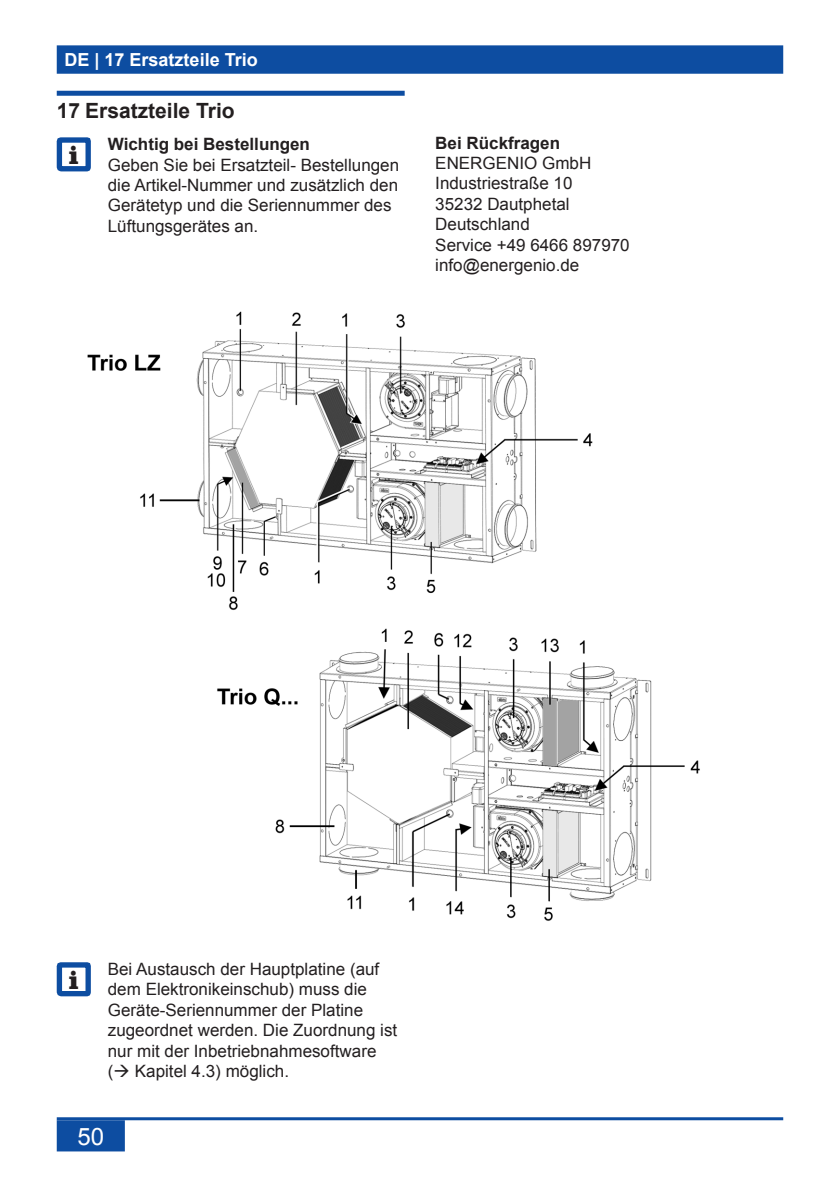
<style>
.page{position:relative;width:840px;height:1191px;background:#fff}
.page>*{position:absolute;margin:0;border:0;box-sizing:border-box;transform-origin:0 0}
.t1{font:900 26.6px "Clarendon BT";color:#231f20}
.t2{font:24px "Arial";color:#fff}
.Überschrift_01{font:700 21px "Arial";color:#231f20}
.t3{font:700 18px "Arial";color:#fff}
.Hinweis-Überschrift{font:17px/20.4px "Arial";color:#231f20}
.s1{font-weight:700}
</style>
<div class="page">
<div style="left:58px;top:46px;width:723px;height:27px;background:#0d4da1"></div>
<div style="left:57px;top:45px;width:725px;height:29px;border:2px solid #0d4da1"></div>
<div style="left:58px;top:1121px;width:66px;height:29px;background:#0d4da1"></div>
<div style="left:57px;top:1120px;width:68px;height:31px;border:2px solid #0d4da1"></div>
<hr style="left:57px;top:1117px;width:725px;height:3px;background:#0d4da1">
<div style="left:57px;top:91px;width:347px;height:5px;background:#0d4da1"></div>
<svg style="left:57px;top:137px;width:34px;height:34px"></svg>
<svg style="left:57px;top:962px;width:34px;height:34px"></svg>
<img style="left:87px;top:311px;width:613px;height:610px">
<p class="t3" style="left:64px;top:48px;width:195px">DE | 17 Ersatzteile Trio</p>
<p class="Überschrift_01" style="left:57px;top:97px;width:179px">17 Ersatzteile Trio</p>
<p class="t1" style="left:69px;top:139px;width:11px">i</p>
<p class="Hinweis-Überschrift" style="left:108px;top:134px;width:293px"><span class="s1">Wichtig bei Bestellungen<br></span>Geben Sie bei Ersatzteil- Bestellungen die Artikel-Nummer und zusätzlich den<br>Gerätetyp und die Seriennummer des<br>Lüftungsgerätes an.</p>
<p class="Hinweis-Überschrift" style="left:435px;top:133px;width:196px"><span class="s1">Bei Rückfragen<br></span>ENERGENIO GmbH<br>Industriestraße 10<br>35232 Dautphetal<br>Deutschland<br>Service +49 6466 897970 info@energenio.de</p>
<p class="t1" style="left:69px;top:963px;width:11px">i</p>
<p class="Hinweis-Überschrift" style="left:108px;top:959px;width:291px">Bei Austausch der Hauptplatine (auf dem Elektronikeinschub) muss die Geräte-Seriennummer der Platine zugeordnet werden. Die Zuordnung ist nur mit der Inbetriebnahmesoftware (→ Kapitel 4.3) möglich.</p>
<h2 class="t2" style="left:77px;top:1120px;width:28px">50</h2>
</div>
